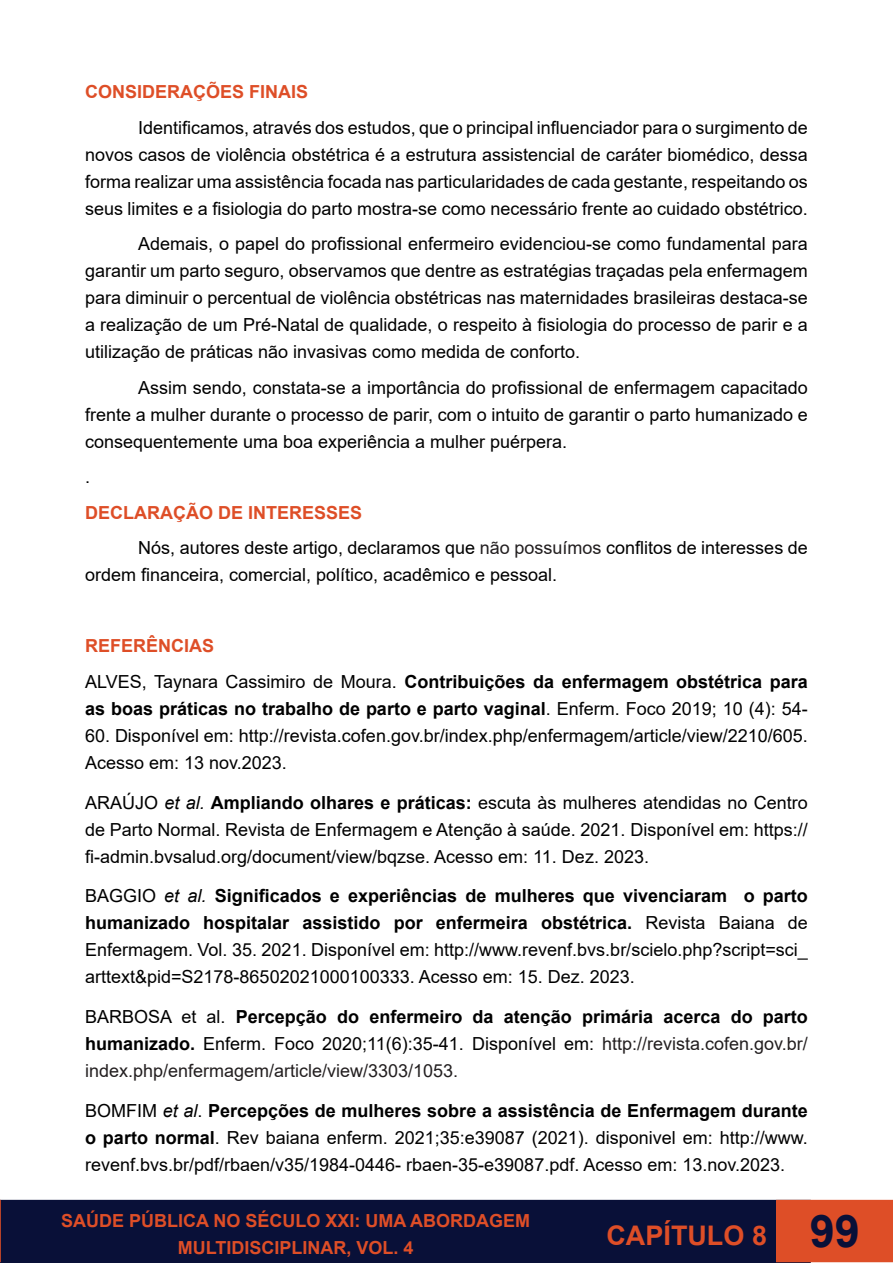
<style>
.page{position:relative;width:893px;height:1263px;background:#fff}
.page>*{position:absolute;margin:0;border:0;box-sizing:border-box;transform-origin:0 0}
.t1{font:700 45px "Arial";color:#091038}
.t2{font:700 27px "Arial";color:#de4e27}
.t3{font:18px/27px "Arial";color:#000;text-align:justify}
.t4{font:18px/27px "Arial";color:#231f20;text-align:justify}
.t5{font:700 18px/27px "Arial";color:#000}
.t6{font:700 18px/27px "Arial";color:#de4e27;text-align:center}
.s1{color:#231f20}
.s2{font-weight:400}
.s3{font-style:italic}
.s4{font-weight:700}
.s5{color:#000}
.s6{font-weight:700;color:#000}
</style>
<div class="page">
<div style="left:0;top:1200px;width:811px;height:63px;background:#091038"></div>
<svg style="left:0;top:1200px;width:1px;height:62px"></svg>
<div style="left:777px;top:1200px;width:116px;height:61px;background:#de4e27"></div>
<div style="left:776px;top:1200px;width:117px;height:62px;border:2px solid #de4e27"></div>
<p class="t6" style="left:85px;top:79px;width:225px">CONSIDERAÇÕES FINAIS</p>
<p class="t3" style="left:85px;top:114px;width:724px;text-indent:53px">Identificamos, através dos estudos, que o principal influenciador para o surgimento de novos casos de violência obstétrica é a estrutura assistencial de caráter biomédico, dessa forma realizar uma assistência focada nas particularidades de cada gestante, respeitando os seus limites e a fisiologia do parto mostra-se como necessário frente ao cuidado obstétrico.</p>
<p class="t3" style="left:85px;top:230px;width:724px;text-indent:53px">Ademais, o papel do profissional enfermeiro evidenciou-se como fundamental para garantir um parto seguro, observamos que dentre as estratégias traçadas pela enfermagem para diminuir o percentual de violência obstétricas nas maternidades brasileiras destaca-se a realização de um Pré-Natal de qualidade, o respeito à fisiologia do processo de parir e a utilização de práticas não invasivas como medida de conforto.</p>
<p class="t3" style="left:85px;top:374px;width:724px;text-indent:53px">Assim sendo, constata-se a importância do profissional de enfermagem capacitado frente a mulher durante o processo de parir, com o intuito de garantir o parto humanizado e consequentemente uma boa experiência a mulher puérpera.</p>
<p class="t3" style="left:85px;top:463px;width:7px">.</p>
<p class="t6" style="left:85px;top:499px;width:279px">DECLARAÇÃO DE INTERESSES</p>
<p class="t3" style="left:85px;top:534px;width:724px;text-indent:53px">Nós, autores deste artigo, declaramos que <span class="s1">não possuímos</span> conflitos de interesses de ordem financeira, comercial, político, acadêmico e pessoal.</p>
<p class="t6" style="left:85px;top:633px;width:131px">REFERÊNCIAS</p>
<p class="t5" style="left:85px;top:668px;width:724px"><span class="s2">ALVES, Taynara Cassimiro de Moura.</span> Contribuições da enfermagem obstétrica para as boas práticas no trabalho de parto e parto vaginal<span class="s2">. Enferm. Foco 2019; 10 (4): 54-</span></p>
<p class="t3" style="left:85px;top:722px;width:724px">60. Disponível em: http://revista.cofen.gov.br/index.php/enfermagem/article/view/2210/605.<br>Acesso em: 13 nov.2023.</p>
<p class="t3" style="left:85px;top:789px;width:724px">ARAÚJO <span class="s3">et al.</span> <span class="s4">Ampliando olhares e práticas:</span> escuta às mulheres atendidas no Centro de Parto Normal. Revista de Enfermagem e Atenção à saúde. 2021. Disponível em: https:// fi-admin.bvsalud.org/document/view/bqzse. Acesso em: 11. Dez. 2023.</p>
<p class="t3" style="left:85px;top:882px;width:724px">BAGGIO <span class="s3">et al.</span> <span class="s4">Significados e experiências de mulheres que vivenciaram o parto humanizado hospitalar assistido por enfermeira obstétrica.</span> Revista Baiana de Enfermagem. Vol. 35. 2021. Disponível em: http://www.revenf.bvs.br/scielo.php?script=sci_ arttext&amp;pid=S2178-86502021000100333. Acesso em: 15. Dez. 2023.</p>
<p class="t4" style="left:85px;top:1003px;width:724px"><span class="s5">BARBOSA et al.</span> <span class="s6">Percepção do enfermeiro da atenção primária acerca do parto humanizado.</span> <span class="s5">Enferm. Foco 2020;11(6):35-41. Disponível em:</span> http://revista.cofen.gov.br/ index.php/enfermagem/article/view/3303/1053.</p>
<p class="t3" style="left:85px;top:1097px;width:724px">BOMFIM <span class="s3">et al</span>. <span class="s4">Percepções de mulheres sobre a assistência de Enfermagem durante o parto normal</span>. Rev baiana enferm. 2021;35:e39087 (2021). disponivel em: http://www. revenf.bvs.br/pdf/rbaen/v35/1984-0446- rbaen-35-e39087.pdf. Acesso em: 13.nov.2023.</p>
<p class="t6" style="left:61px;top:1208px;width:471px">SAÚDE PÚBLICA NO SÉCULO XXI: UMA ABORDAGEM<br>MULTIDISCIPLINAR, VOL. 4</p>
<h2 class="t2" style="left:606px;top:1216px;width:162px">CAPÍTULO 8</h2>
<h1 class="t1" style="left:810px;top:1200px;width:52px">99</h1>
</div>
